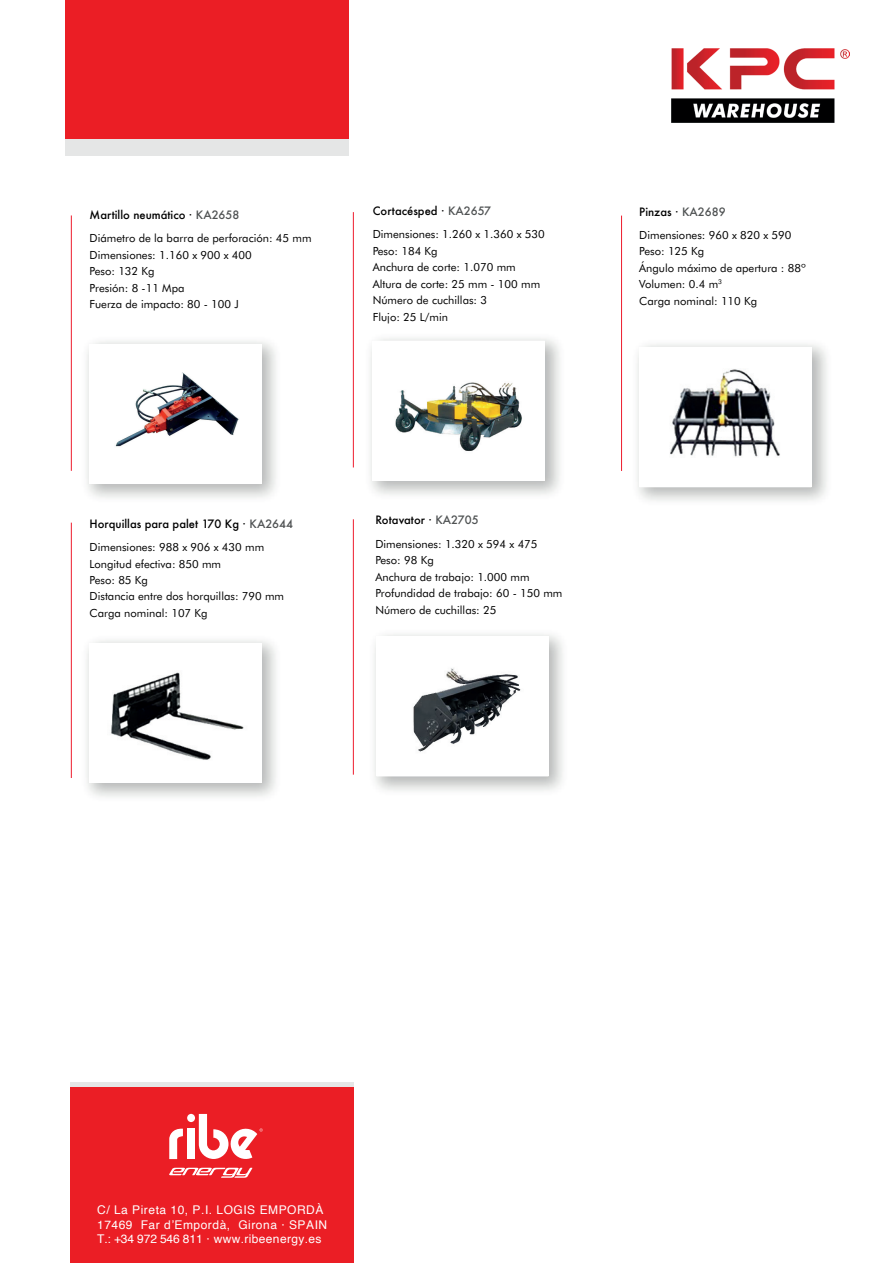
<style>
.page{position:relative;width:893px;height:1263px;background:#fff}
.page>*{position:absolute;margin:0;border:0;box-sizing:border-box;transform-origin:0 0}
.t1{font:12px/14.4px "Helvetica";letter-spacing:.045em;color:#fff}
.t2{font:11.25px/16.5px "Futura BT";color:#000001}
.t3{font:500 11.25px "Futura";color:#000001}
.s1{color:#4f5253}
</style>
<div class="page">
<div style="left:66px;top:138px;width:283px;height:17px;background:#e5e6e6"></div>
<div style="left:66px;top:0;width:283px;height:138px;background:#eb1e25"></div>
<div style="left:70px;top:1087px;width:284px;height:176px;background:#eb1e25"></div>
<hr style="left:70px;top:1083px;width:284px;height:4px;background:#e5e6e6">
<svg style="left:169px;top:1168px;width:83px;height:10px"></svg>
<svg style="left:169px;top:1128px;width:14px;height:31px"></svg>
<div style="left:187px;top:1129px;width:8px;height:30px;background:#fff"></div>
<div style="left:187px;top:1114px;width:8px;height:8px;background:#fff;border-radius:50%"></div>
<svg style="left:199px;top:1114px;width:64px;height:45px"></svg>
<img style="left:394px;top:381px;width:129px;height:72px">
<img style="left:114px;top:372px;width:126px;height:76px">
<img style="left:669px;top:368px;width:112px;height:90px">
<img style="left:107px;top:670px;width:140px;height:90px">
<hr style="left:71px;top:215px;width:1px;height:256px;background:#ee1c2d">
<hr style="left:353px;top:212px;width:1px;height:255px;background:#ee1c2d">
<hr style="left:621px;top:216px;width:1px;height:255px;background:#ee1c2d">
<hr style="left:71px;top:523px;width:1px;height:255px;background:#ee1c2d">
<hr style="left:353px;top:519px;width:1px;height:256px;background:#ee1c2d">
<img style="left:412px;top:667px;width:111px;height:87px">
<img style="left:672px;top:49px;width:177px;height:73px">
<p class="t3" style="left:90px;top:207px;width:151px">Martillo neumático · <span class="s1">KA2658</span></p>
<p class="t2" style="left:90px;top:230px;width:223px">Diámetro de la barra de perforación: 45 mm<br>Dimensiones: 1.160 x 900 x 400<br>Peso: 132 Kg<br>Presión: 8 -11 Mpa<br>Fuerza de impacto: 80 - 100 J</p>
<p class="t3" style="left:373px;top:203px;width:120px">Cortacésped · <span class="s1">KA2657</span></p>
<p class="t2" style="left:373px;top:226px;width:174px">Dimensiones: 1.260 x 1.360 x 530<br>Peso: 184 Kg<br>Anchura de corte: 1.070 mm<br>Altura de corte: 25 mm - 100 mm<br>Número de cuchillas: 3<br>Flujo: 25 L/min</p>
<p class="t3" style="left:90px;top:516px;width:205px">Horquillas para palet 170 Kg · <span class="s1">KA2644</span></p>
<p class="t2" style="left:90px;top:539px;width:196px">Dimensiones: 988 x 906 x 430 mm<br>Longitud efectiva: 850 mm<br>Peso: 85 Kg<br>Distancia entre dos horquillas: 790 mm<br>Carga nominal: 107 Kg</p>
<p class="t3" style="left:375px;top:513px;width:105px">Rotavator · <span class="s1">KA2705</span></p>
<p class="t2" style="left:375px;top:535px;width:188px">Dimensiones: 1.320 x 594 x 475<br>Peso: 98 Kg<br>Anchura de trabajo: 1.000 mm<br>Profundidad de trabajo: 60 - 150 mm<br>Número de cuchillas: 25</p>
<p class="t3" style="left:639px;top:204px;width:88px">Pinzas · <span class="s1">KA2689</span></p>
<p class="t2" style="left:639px;top:227px;width:168px">Dimensiones: 960 x 820 x 590<br>Peso: 125 Kg<br>Ángulo máximo de apertura : 88º<br>Volumen: 0.4 m<sup>3<br></sup>Carga nominal: 110 Kg</p>
<p class="t1" style="left:97px;top:1203px;width:232px">C/ La Pireta 10, P.I. LOGIS EMPORDÀ<br>17469 Far d’Empordà, Girona · SPAIN<br>T.: +34 972 546 811 · www.ribeenergy.es</p>
</div>
